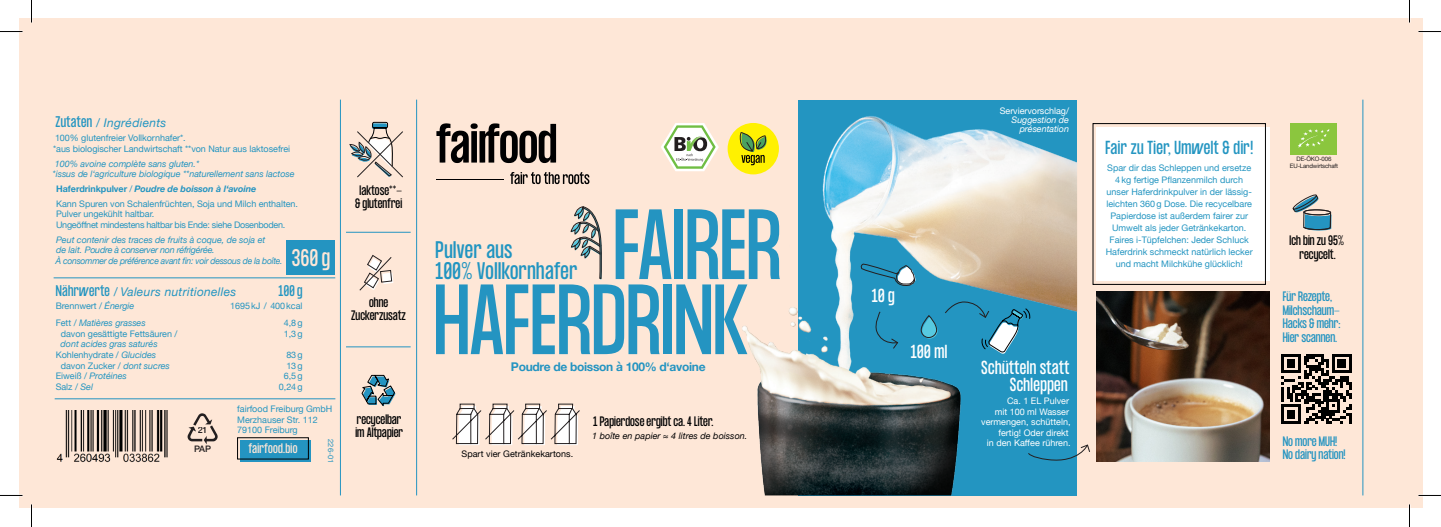
<style>
.page{position:relative;width:1441px;height:527px;background:#fff}
.page>*{position:absolute;margin:0;border:0;box-sizing:border-box;transform-origin:0 0}
.t1{font:87px "PP Formula Condensed";color:#2494c1}
.t2{font:21px "PP Formula Condensed";letter-spacing:.025em;color:#2195c1}
.Header2{font:21px "PP Formula Condensed";color:#fee7d7}
.Fließtext{font:16.5px "PP Formula Condensed";letter-spacing:.025em;color:#fff}
.Fließtext-2{font:16.5px "PP Formula Condensed";letter-spacing:.025em;color:#2395c1}
.t3{font:13.5px "PP Formula Condensed";color:#2395c1}
.t4{font:12px "PP Formula Condensed";letter-spacing:.005em;color:#000001}
.t5{font:12px "PP Formula Condensed";color:#2494c1}
.t6{font:italic 12px "Helvetica Neue";letter-spacing:.025em;color:#2395c1}
.t7{font:700 12px "Helvetica Neue";letter-spacing:-.025em;color:#2494c1}
.t8{font:12px "PP Formula Condensed";letter-spacing:.02em;color:#fee7d7}
.Fließtext-3{font:9px/12px "Helvetica Neue";color:#2395c1}
.Fließtext-4{font:italic 9px/10.5px "Helvetica Neue";letter-spacing:-.005em;color:#2395c1}
.Fließtext-5{font:9px "Helvetica Neue";color:#fff}
.Fließtext-6{font:italic 9px "Helvetica Neue";letter-spacing:-.03em;color:#2395c1;scale:.96 1}
.Fließtext-7{font:9px "Helvetica Neue";letter-spacing:-.03em;color:#2395c1}
.Fließtext-8{font:700 9px "Helvetica Neue";letter-spacing:-.005em;color:#2395c1}
.Fließtext-9{font:9px "Helvetica Neue";letter-spacing:-.005em;color:#2495c1}
.t9{font:italic 9px "Helvetica Neue";letter-spacing:.005em;color:#000001}
.t10{font:9px "Helvetica Neue";letter-spacing:.005em;color:#000001}
.Fließtext-10{font:italic 9px "Helvetica Neue";letter-spacing:-.005em;color:#fff}
.t11{font:500 9px/18.1px "Helvetica Neue";color:#231f20;text-align:center}
.Fließtext-11{font:7.5px "Helvetica Neue";color:#2395c1}
.t12{font:6.15px/6.1px "Helvetica Neue";letter-spacing:-.025em;color:#231f20;text-align:center}
.s1{font-family:"PP Formula Condensed";font-style:normal;font-size:13.5px}
.s2{font-weight:400;font-style:italic}
.s3{font-style:italic}
.s4{font-style:italic;color:#2494c1}
.s5{font-style:normal}
</style>
<div class="page">
<div style="left:19px;top:19px;width:1403px;height:489px;background:#fee7d7"></div>
<img style="left:1096px;top:291px;width:174px;height:170px">
<div style="left:240px;top:439px;width:71px;height:22px;background:#2494c1"></div>
<div style="left:1096px;top:127px;width:174px;height:154px;background:#fff"></div>
<img style="left:56px;top:410px;width:112px;height:53px">
<div style="left:1092px;top:123px;width:174px;height:161px;border:1px solid #000001"></div>
<hr style="left:436px;top:179px;width:68px;height:1px;background:#000001">
<svg style="left:510px;top:172px;width:79px;height:12px"></svg>
<svg style="left:436px;top:123px;width:120px;height:40px"></svg>
<div style="left:1290px;top:123px;width:46px;height:31px;background:#8bc63e"></div>
<svg style="left:1298px;top:129px;width:32px;height:19px"></svg>
<svg style="left:570px;top:206px;width:32px;height:73px"></svg>
<svg style="left:452px;top:403px;width:128px;height:42px"></svg>
<svg style="left:1077px;top:444px;width:13px;height:12px"></svg>
<div style="left:287px;top:240px;width:48px;height:34px;background:#2494c1"></div>
<svg style="left:188px;top:413px;width:30px;height:31px"></svg>
<svg style="left:361px;top:374px;width:34px;height:33px"></svg>
<svg style="left:1292px;top:194px;width:39px;height:36px"></svg>
<svg style="left:349px;top:122px;width:54px;height:110px"></svg>
<hr style="left:416px;top:100px;width:1px;height:395px;background:#2494c1">
<hr style="left:340px;top:100px;width:1px;height:395px;background:#2494c1">
<hr style="left:55px;top:398px;width:280px;height:1px;background:#2494c1">
<hr style="left:54px;top:277px;width:281px;height:1px;background:#2494c1">
<hr style="left:346px;top:232px;width:65px;height:1px;background:#2494c1">
<hr style="left:346px;top:346px;width:65px;height:1px;background:#2494c1">
<hr style="left:1362px;top:100px;width:1px;height:395px;background:#2494c1">
<svg style="left:1281px;top:354px;width:70px;height:70px"></svg>
<img style="left:661px;top:100px;width:416px;height:395px">
<svg style="left:359px;top:254px;width:34px;height:37px"></svg>
<hr style="left:0;top:494px;width:22px;height:2px;background:#fff">
<hr style="left:1418px;top:494px;width:23px;height:2px;background:#fff">
<hr style="left:1408px;top:0;width:2px;height:22px;background:#fff">
<hr style="left:1408px;top:504px;width:2px;height:22px;background:#fff">
<svg style="left:0;top:31px;width:22px;height:1px"></svg>
<svg style="left:1418px;top:31px;width:23px;height:1px"></svg>
<svg style="left:0;top:495px;width:22px;height:1px"></svg>
<svg style="left:1418px;top:495px;width:23px;height:1px"></svg>
<svg style="left:31px;top:0;width:1px;height:22px"></svg>
<svg style="left:31px;top:504px;width:1px;height:22px"></svg>
<svg style="left:1409px;top:0;width:1px;height:22px"></svg>
<svg style="left:1409px;top:504px;width:1px;height:22px"></svg>
<p class="t6" style="left:56px;top:114px;width:112px"><span class="s1">Zutaten</span> / Ingrédients</p>
<p class="Fließtext-3" style="left:53px;top:133px;width:239px;line-height:10.5px">100% glutenfreier Vollkornhafer*.<br>*aus biologischer Landwirtschaft **von Natur aus laktosefrei</p>
<p class="Fließtext-4" style="left:53px;top:159px;width:243px">100% avoine complète sans gluten.*<br>*issus de l‘agriculture biologique **naturellement sans lactose</p>
<p class="Fließtext-8" style="left:56px;top:182px;width:202px">Haferdrinkpulver <span class="s2">/</span> <span class="s3">Poudre de</span> <span class="s4">boisson à l‘avoine</span></p>
<p class="Fließtext-3" style="left:56px;top:198px;width:243px">Kann Spuren von Schalenfrüchten, Soja und Milch enthalten.</p>
<p class="Fließtext-3" style="left:56px;top:208px;width:100px">Pulver ungekühlt haltbar.</p>
<p class="Fließtext-7" style="left:56px;top:218px;width:231px">Ungeöffnet mindestens haltbar bis Ende: siehe Dosenboden.</p>
<p class="Fließtext-4" style="left:56px;top:234px;width:211px">Peut contenir des traces de fruits à coque, de soja et de lait. Poudre à conserver non réfrigérée.</p>
<p class="Fließtext-6" style="left:55px;top:254px;width:238px">À consommer de préférence avant fin: voir dessous de la boîte.</p>
<p class="Header2" style="left:292px;top:245px;width:40px">360g</p>
<p class="t6" style="left:56px;top:283px;width:182px"><span class="s1">Nährwerte</span> / Valeurs nutritionelles</p>
<p class="t3" style="left:278px;top:282px;width:26px">100g</p>
<p class="Fließtext-3" style="left:56px;top:300px;width:80px">Brennwert <span class="s3">/ Énergie</span></p>
<p class="Fließtext-9" style="left:230px;top:299px;width:74px">1695kJ / 400kcal</p>
<p class="Fließtext-4" style="left:56px;top:318px;width:91px"><span class="s5">Fett</span> / Matières grasses</p>
<p class="Fließtext-9" style="left:284px;top:316px;width:20px">4,8g</p>
<p class="Fließtext-3" style="left:61px;top:328px;width:118px;line-height:10.5px">davon gesättigte Fettsäuren / <span class="s3">dont acides gras saturés</span></p>
<p class="Fließtext-9" style="left:284px;top:327px;width:20px">1,3g</p>
<p class="Fließtext-3" style="left:56px;top:349px;width:102px">Kohlenhydrate <span class="s3">/ Glucides</span></p>
<p class="Fließtext-9" style="left:286px;top:348px;width:18px">83g</p>
<p class="Fließtext-3" style="left:61px;top:360px;width:111px">davon Zucker <span class="s3">/ dont sucres</span></p>
<p class="Fließtext-9" style="left:286px;top:359px;width:18px">13g</p>
<p class="Fließtext-4" style="left:56px;top:371px;width:73px"><span class="s5">Eiweiß</span> / Protéines</p>
<p class="Fließtext-9" style="left:284px;top:369px;width:20px">6,5g</p>
<p class="Fließtext-3" style="left:56px;top:381px;width:39px">Salz <span class="s3">/ Sel</span></p>
<p class="Fließtext-9" style="left:279px;top:380px;width:25px">0,24g</p>
<p class="t11" style="left:194px;top:420px;width:19px">21<br>PAP</p>
<p class="Fließtext-3" style="left:237px;top:403px;width:97px">fairfood Freiburg GmbH</p>
<p class="Fließtext-3" style="left:237px;top:413px;width:82px">Merzhauser Str. 112</p>
<p class="Fließtext-3" style="left:237px;top:424px;width:62px">79100 Freiburg</p>
<p class="t8" style="left:248px;top:441px;width:51px">fairfood.bio</p>
<p class="Fließtext-11" style="left:336px;top:439px;width:25px;rotate:90deg">226-01</p>
<p class="t4" style="left:359px;top:183px;width:44px">laktose**-</p>
<p class="t4" style="left:355px;top:196px;width:49px">&amp; glutenfrei</p>
<p class="t4" style="left:369px;top:294px;width:21px">ohne</p>
<p class="t4" style="left:351px;top:308px;width:56px">Zuckerzusatz</p>
<p class="t4" style="left:357px;top:411px;width:46px">recycelbar</p>
<p class="t4" style="left:355px;top:425px;width:49px">im Altpapier</p>
<p class="t1" style="left:613px;top:192px;width:169px">FAIRER</p>
<p class="t1" style="left:434px;top:267px;width:317px">HAFERDRINK</p>
<p class="t2" style="left:435px;top:237px;width:79px">Pulver aus</p>
<p class="t2" style="left:435px;top:258px;width:143px">100% Vollkornhafer</p>
<p class="t7" style="left:511px;top:357px;width:196px">Poudre de boisson à 100% d‘avoine</p>
<p class="t10" style="left:461px;top:447px;width:113px">Spart vier Getränkekartons.</p>
<p class="t4" style="left:593px;top:413px;width:122px">1 Papierdose ergibt ca. 4 Liter.</p>
<p class="t9" style="left:592px;top:429px;width:157px">1 boîte en papier ≈ 4 litres de boisson.</p>
<p class="Fließtext-5" style="left:1000px;top:104px;width:71px">Serviervorschlag/</p>
<p class="Fließtext-10" style="left:1011px;top:113px;width:59px">Suggestion de</p>
<p class="Fließtext-10" style="left:1019px;top:122px;width:51px">présentation</p>
<p class="Fließtext" style="left:871px;top:286px;width:25px">10 g</p>
<p class="Fließtext" style="left:911px;top:341px;width:38px">100 ml</p>
<p class="Fließtext" style="left:981px;top:357px;width:90px">Schütteln statt</p>
<p class="Fließtext" style="left:1009px;top:374px;width:59px">Schleppen</p>
<p class="Fließtext-5" style="left:1007px;top:394px;width:64px">Ca. 1 EL Pulver</p>
<p class="Fließtext-5" style="left:994px;top:405px;width:76px">mit 100 ml Wasser</p>
<p class="Fließtext-5" style="left:981px;top:415px;width:91px">vermengen, schütteln,</p>
<p class="Fließtext-5" style="left:998px;top:426px;width:72px">fertig! Oder direkt</p>
<p class="Fließtext-5" style="left:987px;top:436px;width:85px">in den Kaffee rühren.</p>
<p class="Fließtext-2" style="left:1105px;top:138px;width:149px">Fair zu Tier, Umwelt &amp; dir!</p>
<p class="Fließtext-3" style="left:1107px;top:162px;width:146px">Spar dir das Schleppen und ersetze</p>
<p class="Fließtext-3" style="left:1115px;top:174px;width:129px">4kg fertige Pflanzenmilch durch</p>
<p class="Fließtext-3" style="left:1106px;top:186px;width:147px;text-align:center">unser Haferdrinkpulver in der lässig&shy;leichten 360g Dose. Die recycelbare<br>Papierdose ist außerdem fairer zur</p>
<p class="Fließtext-3" style="left:1112px;top:222px;width:136px">Umwelt als jeder Getränkekarton.</p>
<p class="Fließtext-3" style="left:1105px;top:234px;width:149px;text-align:center">Faires i-Tüpfelchen: Jeder Schluck<br>Haferdrink schmeckt natürlich lecker und macht Milchkühe glücklich!</p>
<p class="t12" style="left:1290px;top:156px;width:50px">DE-ÖKO-006<br>EU-Landwirtschaft</p>
<p class="t4" style="left:1289px;top:233px;width:56px">Ich bin zu 95%</p>
<p class="t4" style="left:1299px;top:247px;width:38px">recycelt.</p>
<p class="t5" style="left:1282px;top:289px;width:51px">Für Rezepte,</p>
<p class="t5" style="left:1282px;top:302px;width:58px">Milchschaum-</p>
<p class="t5" style="left:1282px;top:316px;width:59px">Hacks &amp; mehr:</p>
<p class="t5" style="left:1282px;top:329px;width:56px">Hier scannen.</p>
<p class="t5" style="left:1282px;top:433px;width:56px">No more MUH!</p>
<p class="t5" style="left:1282px;top:447px;width:64px">No dairy nation!</p>
</div>
